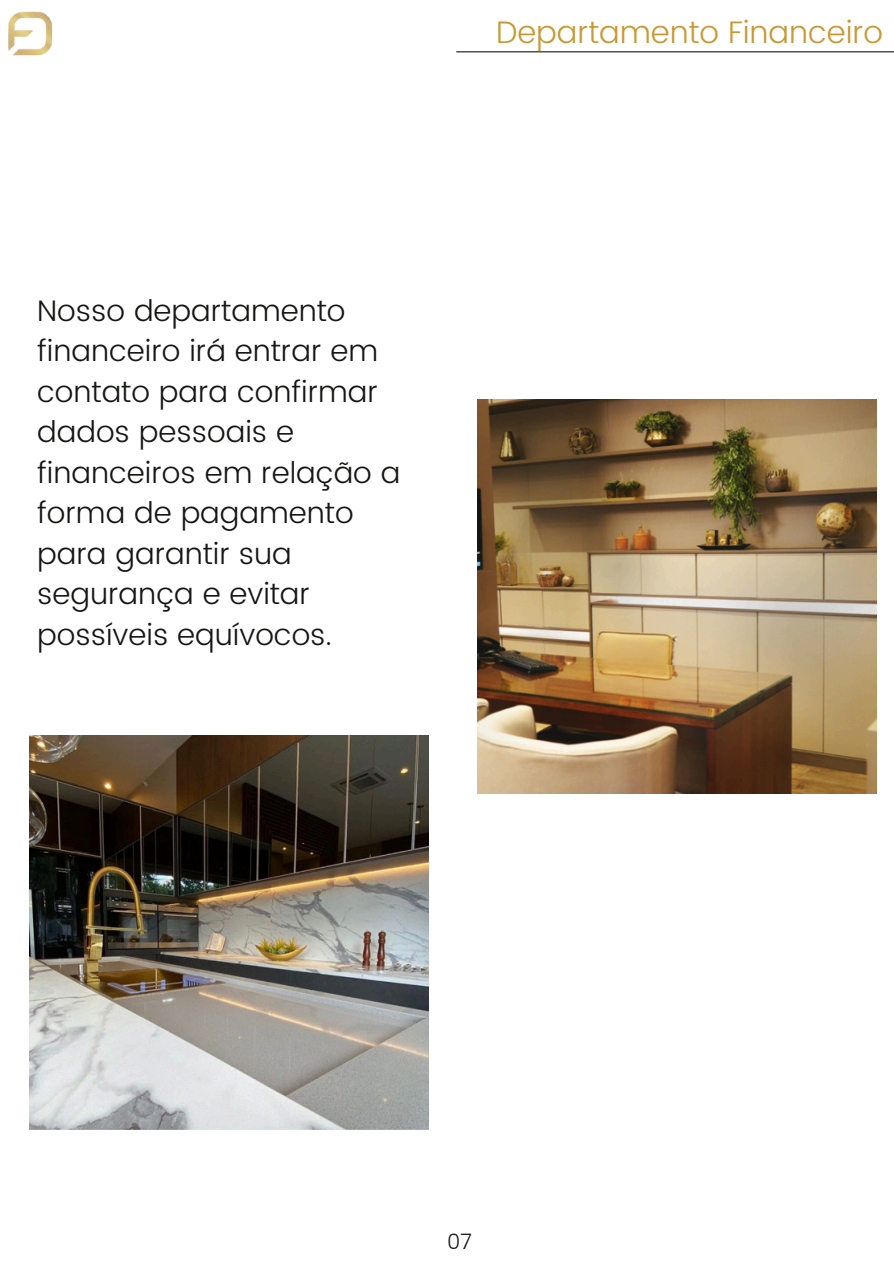
<style>
.page{position:relative;width:894px;height:1264px;background:#fff}
.page>*{position:absolute;margin:0;border:0;box-sizing:border-box;transform-origin:0 0}
.t1{font:300 31.2px "Poppins";color:#ca9833}
.t2{font:300 29.7px/40.5px "Poppins";color:#141714}
.t3{font:300 21px "Poppins";color:#141714}
</style>
<div class="page">
<hr style="left:456px;top:51px;width:437px;height:1px;background:#141714">
<img style="left:8px;top:11px;width:45px;height:45px">
<img style="left:478px;top:399px;width:398px;height:394px">
<img style="left:29px;top:735px;width:399px;height:394px">
<h1 class="t2" style="left:37px;top:290px;width:364px">Nosso departamento financeiro irá entrar em contato para confirmar dados pessoais e financeiros em relação a forma de pagamento para garantir sua segurança e evitar possíveis equívocos.</h1>
<p class="t1" style="left:496px;top:14px;width:388px">Departamento Financeiro</p>
<p class="t3" style="left:447px;top:1229px;width:27px">07</p>
</div>
